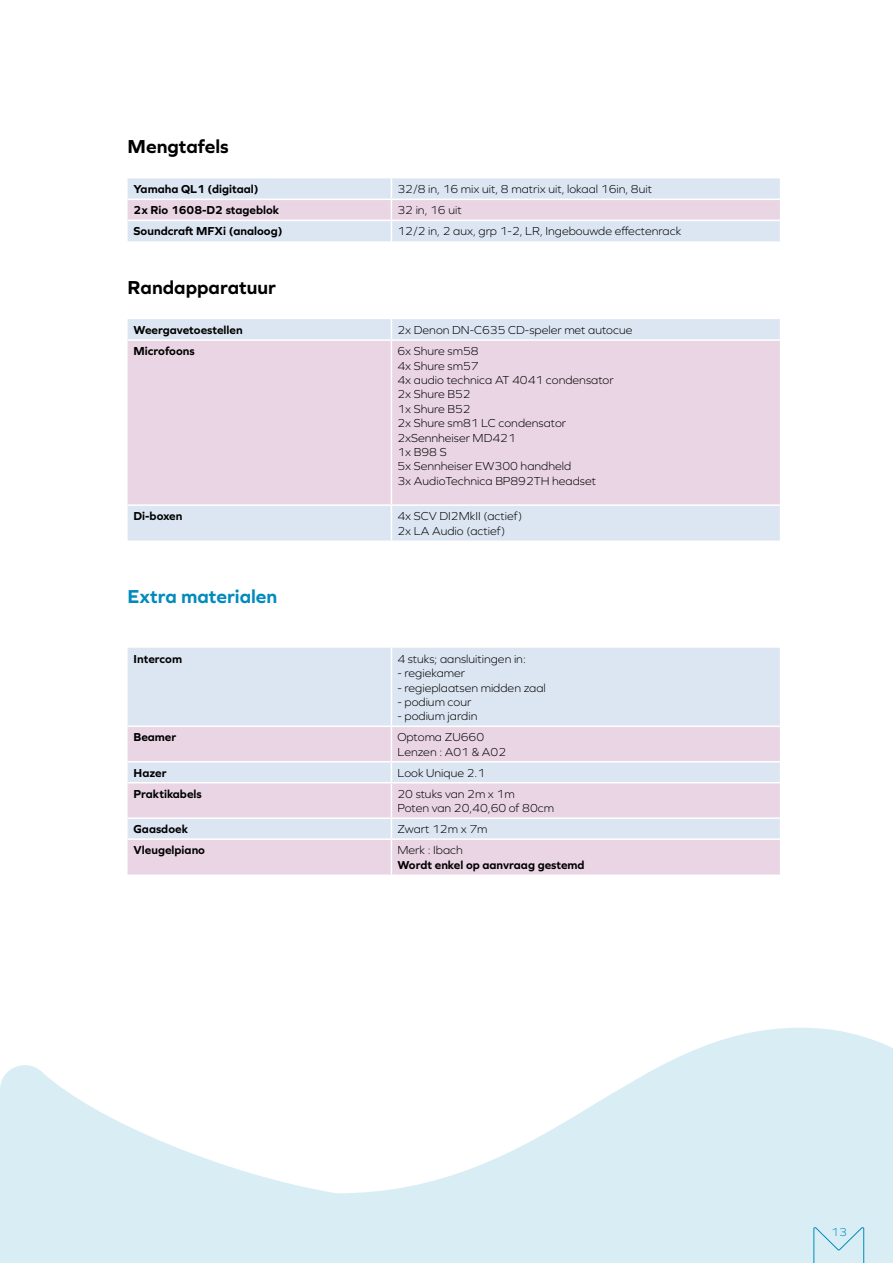
<style>
.page{position:relative;width:893px;height:1263px;background:#fff}
.page>*{position:absolute;margin:0;border:0;box-sizing:border-box;transform-origin:0 0}
.t1{font:700 19.5px "Graphie";color:#000}
.t2{font:700 19.5px "Graphie";color:#008bbc}
.t3{font:300 12px/14.4px "Graphie";color:#000}
.t4{font:700 12px "Graphie";color:#000}
.t5{font:300 12px "Graphie";color:#008bbc}
</style>
<div class="page">
<div style="left:128px;top:648px;width:652px;height:77px;background:#dce6f3"></div>
<svg style="left:128px;top:727px;width:652px;height:147px;background:#e6d9e8"></svg>
<hr style="left:391px;top:648px;width:1px;height:77px;background:#fff">
<hr style="left:391px;top:727px;width:1px;height:34px;background:#fff">
<hr style="left:128px;top:761px;width:263px;height:1px;background:#fff">
<hr style="left:391px;top:761px;width:389px;height:1px;background:#fff">
<svg style="left:391px;top:762px;width:1px;height:20px"></svg>
<hr style="left:128px;top:782px;width:263px;height:1px;background:#fff">
<hr style="left:391px;top:782px;width:389px;height:1px;background:#fff">
<hr style="left:391px;top:783px;width:1px;height:34px;background:#fff">
<hr style="left:128px;top:817px;width:263px;height:2px;background:#fff">
<hr style="left:391px;top:817px;width:389px;height:2px;background:#fff">
<svg style="left:391px;top:819px;width:1px;height:19px"></svg>
<hr style="left:128px;top:838px;width:263px;height:2px;background:#fff">
<hr style="left:391px;top:838px;width:389px;height:2px;background:#fff">
<hr style="left:391px;top:840px;width:1px;height:34px;background:#fff">
<svg style="left:128px;top:178px;width:652px;height:63px;background:#e2e2ee"></svg>
<div style="left:128px;top:319px;width:652px;height:221px;background:#dce6f3"></div>
<div style="left:128px;top:341px;width:652px;height:163px;background:#ead5e4"></div>
<svg style="left:391px;top:319px;width:1px;height:20px"></svg>
<hr style="left:128px;top:339px;width:263px;height:2px;background:#fff">
<hr style="left:391px;top:339px;width:389px;height:2px;background:#fff">
<hr style="left:391px;top:341px;width:1px;height:163px;background:#fff">
<hr style="left:128px;top:504px;width:263px;height:2px;background:#fff">
<hr style="left:391px;top:504px;width:389px;height:2px;background:#fff">
<hr style="left:391px;top:506px;width:1px;height:34px;background:#fff">
<svg style="left:0;top:1028px;width:893px;height:235px;fill:#d9edf5"></svg>
<h1 class="t1" style="left:128px;top:135px;width:103px">Mengtafels</h1>
<p class="t4" style="left:134px;top:182px;width:127px">Yamaha QL1 (digitaal)</p>
<p class="t3" style="left:397px;top:182px;width:256px">32/8 in, 16 mix uit, 8 matrix uit, lokaal 16in, 8uit</p>
<p class="t4" style="left:134px;top:203px;width:147px">2x Rio 1608-D2 stageblok</p>
<p class="t3" style="left:397px;top:203px;width:66px">32 in, 16 uit</p>
<p class="t4" style="left:134px;top:224px;width:151px">Soundcraft MFXi (analoog)</p>
<p class="t3" style="left:397px;top:224px;width:285px">12/2 in, 2 aux, grp 1-2, LR, Ingebouwde effectenrack</p>
<h1 class="t1" style="left:128px;top:276px;width:150px">Randapparatuur</h1>
<p class="t4" style="left:134px;top:323px;width:111px">Weergavetoestellen</p>
<p class="t3" style="left:397px;top:323px;width:236px">2x Denon DN-C635 CD-speler met autocue</p>
<p class="t4" style="left:134px;top:344px;width:63px">Microfoons</p>
<p class="t3" style="left:397px;top:344px;width:218px">6x Shure sm58<br>4x Shure sm57<br>4x audio technica AT 4041 condensator<br>2x Shure B52<br>1x Shure B52<br>2x Shure sm81 LC condensator<br>2xSennheiser MD421<br>1x B98 S<br>5x Sennheiser EW300 handheld<br>3x AudioTechnica BP892TH headset</p>
<p class="t4" style="left:134px;top:509px;width:50px">Di-boxen</p>
<p class="t3" style="left:397px;top:509px;width:126px">4x SCV DI2MkII (actief)<br>2x LA Audio (actief)</p>
<h1 class="t2" style="left:128px;top:585px;width:151px">Extra materialen</h1>
<p class="t4" style="left:134px;top:652px;width:50px">Intercom</p>
<p class="t3" style="left:397px;top:651px;width:130px">4 stuks; aansluitingen in:</p>
<p class="t3" style="left:397px;top:666px;width:69px">- regiekamer</p>
<p class="t3" style="left:397px;top:680px;width:150px">- regieplaatsen midden zaal</p>
<p class="t3" style="left:397px;top:694px;width:75px">- podium cour</p>
<p class="t3" style="left:397px;top:709px;width:81px">- podium jardin</p>
<p class="t4" style="left:134px;top:730px;width:44px">Beamer</p>
<p class="t3" style="left:397px;top:730px;width:110px">Optoma ZU660<br>Lenzen : A01 &amp; A02</p>
<p class="t4" style="left:134px;top:766px;width:34px">Hazer</p>
<p class="t3" style="left:397px;top:765px;width:89px">Look Unique 2.1</p>
<p class="t4" style="left:134px;top:787px;width:70px">Praktikabels</p>
<p class="t3" style="left:397px;top:786px;width:158px">20 stuks van 2m x 1m<br>Poten van 20,40,60 of 80cm</p>
<p class="t4" style="left:134px;top:822px;width:56px">Gaasdoek</p>
<p class="t3" style="left:397px;top:822px;width:92px">Zwart 12m x 7m</p>
<p class="t4" style="left:134px;top:843px;width:73px">Vleugelpiano</p>
<p class="t3" style="left:397px;top:843px;width:67px">Merk : Ibach</p>
<p class="t4" style="left:397px;top:857px;width:189px">Wordt enkel op aanvraag gestemd</p>
<p class="t5" style="left:831px;top:1225px;width:17px">13</p>
</div>
